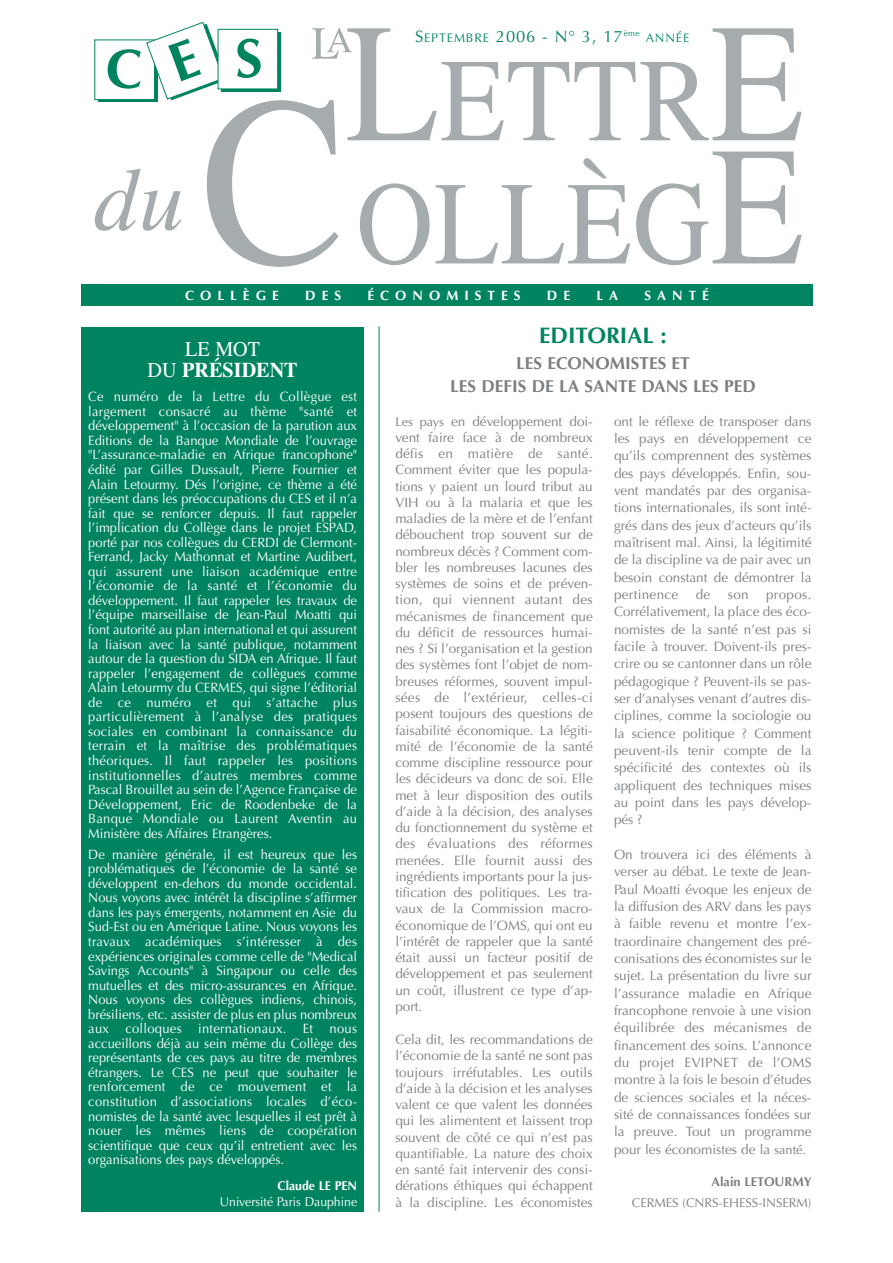
<style>
.page{position:relative;width:893px;height:1263px;background:#fff}
.page>*{position:absolute;margin:0;border:0;box-sizing:border-box;transform-origin:0 0}
.t1{font:700 22.5px "Optima";color:#008460}
.t2{font:700 21px/21px "Times";color:#fff;text-align:center;scale:.96 1}
.t3{font:700 17.25px/23.2px "Optima";color:#7b7f82;text-align:center}
.t4{font:13.5px/16.2px "Optima";color:#7b7f82;text-align:justify}
.t5{font:13.5px/14.5px "Optima";color:#fff;text-align:justify;scale:.96 1}
.t6{font:700 13.5px "Optima";letter-spacing:.445em;color:#fff}
.t7{font:12.75px "Optima";color:#7b7f82}
.t8{font:12.75px "Optima";color:#fff;scale:.96 1}
.t9{font:700 12.75px "Optima";color:#7b7f82}
.t10{font:700 12.75px "Optima";color:#fff;scale:.96 1}
.t11{font:12.3px "Optima";letter-spacing:.075em;color:#008460}
.s1{font-size:16.5px}
.s2{font-weight:400}
.s3{font-size:12.75px}
</style>
<div class="page">
<svg style="left:95px;top:22px;width:706px;height:245px"></svg>
<div style="left:81px;top:285px;width:732px;height:21px;background:#008460"></div>
<div style="left:81px;top:327px;width:283px;height:885px;background:#008460"></div>
<hr style="left:379px;top:326px;width:1px;height:886px;background:#008460">
<p class="t11" style="left:415px;top:32px;width:276px"><span class="s1">S</span>EPTEMBRE <span class="s1">2006 - N° 3, 17</span><sup>ème</sup> ANNÉE</p>
<p class="t6" style="left:185px;top:290px;width:95px">COLLÈGE</p>
<p class="t6" style="left:305px;top:290px;width:38px">DES</p>
<p class="t6" style="left:367px;top:290px;width:155px">ÉCONOMISTES</p>
<p class="t6" style="left:547px;top:290px;width:25px">D E</p>
<p class="t6" style="left:596px;top:290px;width:23px">L A</p>
<p class="t6" style="left:644px;top:290px;width:66px">SANTÉ</p>
<h2 class="t2" style="left:148px;top:340px;width:158px"><span class="s2">LE MOT<br>DU</span> PRÉSIDENT</h2>
<p class="t5" style="left:88px;top:391px;width:281px">Ce numéro de la Lettre du Collègue est largement consacré au thème "santé et développement" à l’occasion de la parution aux Editions de la Banque Mondiale de l’ouvrage "L’assurance-maladie en Afrique francophone" édité par Gilles Dussault, Pierre Fournier et Alain Letourmy. Dés l’origine, ce thème a été présent dans les préoccupations du CES et il n’a fait que se renforcer depuis. Il faut rappeler l’implication du Collège dans le projet ESPAD, porté par nos collègues du CERDI de Clermont-Ferrand, Jacky Mathonnat et Martine Audibert, qui assurent une liaison académique entre l’économie de la santé et l’économie du développement. Il faut rappeler les travaux de l’équipe marseillaise de Jean-Paul Moatti qui font autorité au plan international et qui assurent la liaison avec la santé publique, notamment autour de la question du SIDA en Afrique. Il faut rappeler l’engagement de collègues comme Alain Letourmy du CERMES, qui signe l’éditorial de ce numéro et qui s’attache plus particulièrement à l’analyse des pratiques sociales en combinant la connaissance du terrain et la maîtrise des problématiques théoriques. Il faut rappeler les positions institutionnelles d’autres membres comme Pascal Brouillet au sein de l’Agence Française de Développement, Eric de Roodenbeke de la Banque Mondiale ou Laurent Aventin au Ministère des Affaires Etrangères.</p>
<p class="t5" style="left:88px;top:848px;width:281px">De manière générale, il est heureux que les problématiques de l’économie de la santé se développent en-dehors du monde occidental.<br>Nous voyons avec intérêt la discipline s’affirmer dans les pays émergents, notamment en Asie du Sud-Est ou en Amérique Latine. Nous voyons les travaux académiques s’intéresser à des expériences originales comme celle de "Medical Savings Accounts" à Singapour ou celle des mutuelles et des micro-assurances en Afrique.<br>Nous voyons des collègues indiens, chinois, brésiliens, etc. assister de plus en plus nombreux aux colloques internationaux. Et nous accueillons déjà au sein même du Collège des représentants de ces pays au titre de membres étrangers. Le CES ne peut que souhaiter le renforcement de ce mouvement et la constitution d’associations locales d’éco&shy;nomistes de la santé avec lesquelles il est prêt à nouer les mêmes liens de coopération scientifique que ceux qu’il entretient avec les organisations des pays développés.</p>
<p class="t10" style="left:277px;top:1181px;width:84px">Claude LE PEN</p>
<p class="t8" style="left:220px;top:1196px;width:144px">Université Paris Dauphine</p>
<h1 class="t1" style="left:539px;top:326px;width:129px">EDITORIAL :</h1>
<p class="t3" style="left:450px;top:353px;width:307px">LES ECONOMISTES ET<br>LES DEFIS DE LA SANTE DANS LES PED</p>
<p class="t4" style="left:395px;top:414px;width:199px"><span class="s3">Les pays</span> en développement doi&shy;vent faire face à de nombreux défis en matière de santé.<br>Comment éviter que les popula&shy;tions y paient un lourd tribut au VIH ou à la malaria et que les maladies de la mère et de l’enfant débouchent trop souvent sur de nombreux décès ? Comment com&shy;bler les nombreuses lacunes des systèmes de soins et de préven&shy;tion, qui viennent autant des mécanismes de financement que du déficit de ressources humai&shy;nes ? Si l’organisation et la gestion des systèmes font l’objet de nom&shy;breuses réformes, souvent impul&shy;sées de l’extérieur, celles-ci posent toujours des questions de faisabilité économique. La légiti&shy;mité de l’économie de la santé comme discipline ressource pour les décideurs va donc de soi. Elle met à leur disposition des outils d’aide à la décision, des analyses du fonctionnement du système et des évaluations des réformes menées. Elle fournit aussi des ingrédients importants pour la jus&shy;tification des politiques. Les tra&shy;vaux de la Commission macro&shy;économique de l’OMS, qui ont eu l’intérêt de rappeler que la santé était aussi un facteur positif de développement et pas seulement un coût, illustrent ce type d’ap&shy;port.</p>
<p class="t4" style="left:395px;top:1033px;width:199px">Cela dit, les recommandations de l’économie de la santé ne sont pas toujours irréfutables. Les outils d’aide à la décision et les analyses valent ce que valent les données qui les alimentent et laissent trop souvent de côté ce qui n’est pas quantifiable. La nature des choix en santé fait intervenir des consi&shy;dérations éthiques qui échappent à la discipline. Les économistes</p>
<p class="t4" style="left:614px;top:414px;width:199px;line-height:17.4px">ont le réflexe de transposer dans les pays en développement ce qu’ils comprennent des systèmes des pays développés. Enfin, sou&shy;vent mandatés par des organisa&shy;tions internationales, ils sont inté&shy;grés dans des jeux d’acteurs qu’ils maîtrisent mal. Ainsi, la légitimité de la discipline va de pair avec un besoin constant de démontrer la pertinence</p>
<p class="t4" style="left:695px;top:588px;width:16px">de</p>
<p class="t4" style="left:727px;top:588px;width:22px">son</p>
<p class="t4" style="left:614px;top:587px;width:199px;line-height:17.4px;text-indent:152px">propos.<br>Corrélativement, la place des éco&shy;nomistes de la santé n’est pas si facile à trouver. Doivent-ils pres&shy;crire ou se cantonner dans un rôle pédagogique ? Peuvent-ils se pas&shy;ser d’analyses venant d’autres dis&shy;ciplines, comme la sociologie ou la science politique ? Comment peuvent-ils tenir compte de la spécificité des contextes où ils appliquent des techniques mises au point dans les pays dévelop&shy;pés ?</p>
<p class="t4" style="left:614px;top:847px;width:199px;line-height:17.4px">On trouvera ici des éléments à verser au débat. Le texte de Jean-Paul Moatti évoque les enjeux de la diffusion des ARV dans les pays à faible revenu et montre l’ex&shy;traordinaire changement des pré&shy;conisations des économistes sur le sujet. La présentation du livre sur l’assurance maladie en Afrique francophone renvoie à une vision équilibrée des mécanismes de financement des soins. L’annonce du projet EVIPNET de l’OMS montre à la fois le besoin d’études de sciences sociales et la néces&shy;sité de connaissances fondées sur la preuve. Tout un programme pour les économistes de la <span class="s3">santé.</span></p>
<p class="t9" style="left:711px;top:1176px;width:101px">Alain LETOURMY</p>
<p class="t7" style="left:631px;top:1197px;width:181px">CERMES (CNRS-EHESS-INSERM)</p>
</div>
